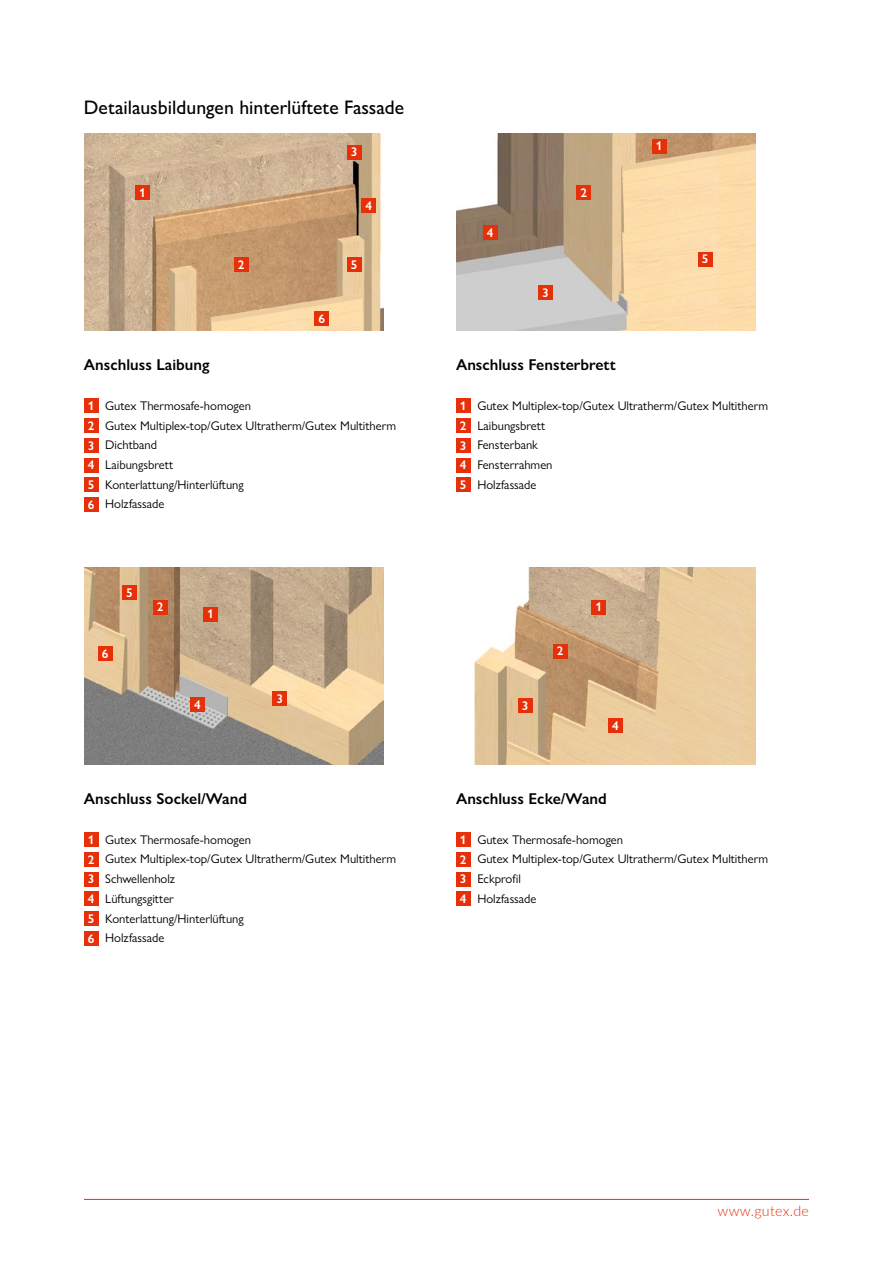
<style>
.page{position:relative;width:893px;height:1263px;background:#fff}
.page>*{position:absolute;margin:0;border:0;box-sizing:border-box;transform-origin:0 0}
.t1{font:500 19.65px "Gill Sans Nova";color:#000}
.t2{font:600 15.75px "Gill Sans Nova";color:#000}
.t3{font:300 14.25px "Lato";letter-spacing:.02em;color:#e63009}
.t4{font:12.6px/19.6px "Gill Sans Nova";color:#000}
.t5{font:600 12.6px "Gill Sans Nova";color:#fff}
.s1{font-weight:600;color:#fff}
</style>
<div class="page">
<img style="left:456px;top:134px;width:300px;height:197px">
<img style="left:84px;top:568px;width:300px;height:197px">
<img style="left:474px;top:568px;width:282px;height:197px">
<img style="left:84px;top:134px;width:300px;height:197px">
<div style="left:84px;top:832px;width:14px;height:15px;background:#e63009"></div>
<div style="left:84px;top:852px;width:14px;height:15px;background:#e63009"></div>
<div style="left:84px;top:872px;width:14px;height:14px;background:#e63009"></div>
<div style="left:84px;top:892px;width:14px;height:14px;background:#e63009"></div>
<div style="left:84px;top:911px;width:14px;height:15px;background:#e63009"></div>
<div style="left:84px;top:931px;width:14px;height:15px;background:#e63009"></div>
<div style="left:456px;top:832px;width:14px;height:15px;background:#e63009"></div>
<div style="left:456px;top:852px;width:14px;height:15px;background:#e63009"></div>
<div style="left:456px;top:872px;width:14px;height:14px;background:#e63009"></div>
<div style="left:456px;top:892px;width:14px;height:14px;background:#e63009"></div>
<div style="left:456px;top:399px;width:14px;height:14px;background:#e63009"></div>
<div style="left:456px;top:418px;width:14px;height:15px;background:#e63009"></div>
<div style="left:456px;top:438px;width:14px;height:15px;background:#e63009"></div>
<div style="left:456px;top:458px;width:14px;height:14px;background:#e63009"></div>
<div style="left:456px;top:478px;width:14px;height:14px;background:#e63009"></div>
<div style="left:84px;top:399px;width:14px;height:14px;background:#e63009"></div>
<div style="left:84px;top:418px;width:14px;height:15px;background:#e63009"></div>
<div style="left:84px;top:438px;width:14px;height:15px;background:#e63009"></div>
<div style="left:84px;top:458px;width:14px;height:14px;background:#e63009"></div>
<div style="left:84px;top:478px;width:14px;height:14px;background:#e63009"></div>
<div style="left:84px;top:497px;width:14px;height:15px;background:#e63009"></div>
<div style="left:135px;top:186px;width:15px;height:14px;background:#e63009"></div>
<div style="left:652px;top:139px;width:14px;height:14px;background:#e63009"></div>
<div style="left:203px;top:607px;width:15px;height:14px;background:#e63009"></div>
<div style="left:591px;top:600px;width:15px;height:14px;background:#e63009"></div>
<div style="left:234px;top:257px;width:14px;height:15px;background:#e63009"></div>
<div style="left:577px;top:185px;width:14px;height:15px;background:#e63009"></div>
<div style="left:153px;top:600px;width:15px;height:14px;background:#e63009"></div>
<div style="left:553px;top:644px;width:14px;height:14px;background:#e63009"></div>
<div style="left:518px;top:698px;width:14px;height:15px;background:#e63009"></div>
<div style="left:347px;top:145px;width:14px;height:14px;background:#e63009"></div>
<div style="left:538px;top:285px;width:15px;height:15px;background:#e63009"></div>
<div style="left:273px;top:691px;width:14px;height:15px;background:#e63009"></div>
<div style="left:361px;top:198px;width:15px;height:15px;background:#e63009"></div>
<div style="left:483px;top:225px;width:14px;height:15px;background:#e63009"></div>
<div style="left:190px;top:698px;width:15px;height:14px;background:#e63009"></div>
<div style="left:608px;top:718px;width:15px;height:15px;background:#e63009"></div>
<div style="left:315px;top:311px;width:14px;height:15px;background:#e63009"></div>
<div style="left:98px;top:646px;width:14px;height:15px;background:#e63009"></div>
<div style="left:347px;top:257px;width:14px;height:15px;background:#e63009"></div>
<div style="left:698px;top:252px;width:14px;height:15px;background:#e63009"></div>
<div style="left:122px;top:585px;width:15px;height:15px;background:#e63009"></div>
<hr style="left:84px;top:1199px;width:725px;height:1px;background:#e63009">
<h1 class="t1" style="left:84px;top:95px;width:322px">Detailausbildungen hinterlüftete Fassade</h1>
<p class="t5" style="left:139px;top:185px;width:8px">1</p>
<p class="t5" style="left:238px;top:257px;width:8px">2</p>
<p class="t2" style="left:84px;top:355px;width:127px">Anschluss Laibung</p>
<p class="t5" style="left:319px;top:311px;width:8px">6</p>
<p class="t5" style="left:351px;top:144px;width:8px">3</p>
<p class="t5" style="left:365px;top:198px;width:8px">4</p>
<p class="t5" style="left:351px;top:257px;width:8px">5</p>
<p class="t4" style="left:88px;top:396px;width:310px"><span class="s1">1</span> Gutex Thermosafe-homogen<br><span class="s1">2</span> Gutex Multiplex-top/Gutex Ultratherm/Gutex Multitherm<br><span class="s1">3</span> Dichtband<br><span class="s1">4</span> Laibungsbrett<br><span class="s1">5</span> Konterlattung/Hinterlüftung<br><span class="s1">6</span> Holzfassade</p>
<p class="t5" style="left:126px;top:585px;width:8px">5</p>
<p class="t5" style="left:102px;top:646px;width:8px">6</p>
<p class="t5" style="left:157px;top:599px;width:8px">2</p>
<p class="t5" style="left:207px;top:606px;width:8px">1</p>
<p class="t5" style="left:194px;top:697px;width:8px">4</p>
<p class="t5" style="left:276px;top:690px;width:8px">3</p>
<p class="t2" style="left:84px;top:789px;width:165px">Anschluss Sockel/Wand</p>
<p class="t5" style="left:487px;top:224px;width:8px">4</p>
<p class="t5" style="left:580px;top:185px;width:8px">2</p>
<p class="t5" style="left:542px;top:284px;width:8px">3</p>
<p class="t2" style="left:456px;top:355px;width:161px">Anschluss Fensterbrett</p>
<p class="t5" style="left:656px;top:138px;width:8px">1</p>
<p class="t5" style="left:702px;top:251px;width:8px">5</p>
<p class="t4" style="left:460px;top:396px;width:310px"><span class="s1">1</span> Gutex Multiplex-top/Gutex Ultratherm/Gutex Multitherm<br><span class="s1">2</span> Laibungsbrett<br><span class="s1">3</span> Fensterbank<br><span class="s1">4</span> Fensterrahmen<br><span class="s1">5</span> Holzfassade</p>
<p class="t5" style="left:522px;top:698px;width:8px">3</p>
<p class="t5" style="left:557px;top:643px;width:8px">2</p>
<p class="t5" style="left:595px;top:599px;width:8px">1</p>
<p class="t5" style="left:612px;top:717px;width:8px">4</p>
<p class="t2" style="left:456px;top:789px;width:152px">Anschluss Ecke/Wand</p>
<p class="t4" style="left:88px;top:829px;width:310px"><span class="s1">1</span> Gutex Thermosafe-homogen<br><span class="s1">2</span> Gutex Multiplex-top/Gutex Ultratherm/Gutex Multitherm<br><span class="s1">3</span> Schwellenholz<br><span class="s1">4</span> Lüftungsgitter<br><span class="s1">5</span> Konterlattung/Hinterlüftung<br><span class="s1">6</span> Holzfassade</p>
<p class="t4" style="left:460px;top:829px;width:310px"><span class="s1">1</span> Gutex Thermosafe-homogen<br><span class="s1">2</span> Gutex Multiplex-top/Gutex Ultratherm/Gutex Multitherm<br><span class="s1">3</span> Eckprofil<br><span class="s1">4</span> Holzfassade</p>
<p class="t3" style="left:717px;top:1200px;width:93px">www.gutex.de</p>
</div>
